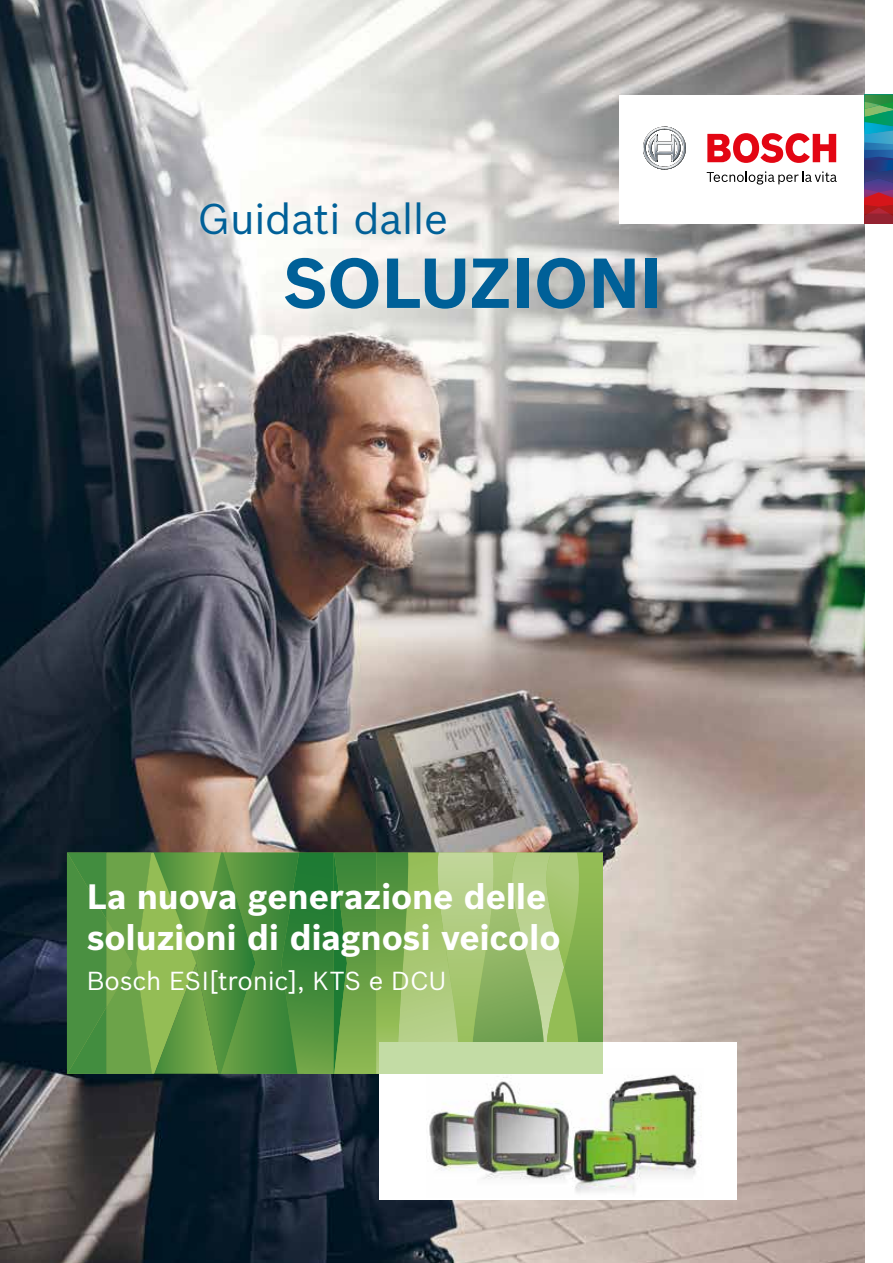
<style>
.page{position:relative;width:893px;height:1263px;background:#fff}
.page>*{position:absolute;margin:0;border:0;box-sizing:border-box;transform-origin:0 0}
.t1{font:700 69px "Bosch Sans";letter-spacing:-.01em;color:#006098}
.t2{font:42px "Bosch Sans";letter-spacing:-.015em;color:#006098}
.t3{font:700 34.5px/40.5px "Bosch Sans";letter-spacing:-.005em;color:#fff}
.t4{font:25.5px "Bosch Sans";letter-spacing:-.005em;color:#fff}
</style>
<div class="page">
<img style="left:0;top:0;width:865px;height:1263px">
<svg style="left:67px;top:852px;width:536px;height:222px;background:#71a651"></svg>
<div style="left:379px;top:1042px;width:358px;height:157px;background:#fff"></div>
<img style="left:429px;top:1074px;width:270px;height:119px">
<div style="left:619px;top:95px;width:274px;height:129px;background:#fff"></div>
<svg style="left:865px;top:95px;width:28px;height:129px;background:#4e5f73"></svg>
<svg style="left:643px;top:127px;width:43px;height:43px"></svg>
<svg style="left:707px;top:133px;width:129px;height:30px"></svg>
<svg style="left:707px;top:171px;width:130px;height:14px"></svg>
<div style="left:379px;top:1042px;width:224px;height:32px;background:#c3dca5"></div>
<p class="t2" style="left:197px;top:187px;width:252px">Guidati dalle</p>
<h1 class="t1" style="left:283px;top:231px;width:381px">SOLUZIONI</h1>
<p class="t3" style="left:87px;top:874px;width:475px">La nuova generazione delle soluzioni di diagnosi veicolo</p>
<p class="t4" style="left:87px;top:962px;width:361px">Bosch ESI[tronic], KTS e DCU</p>
</div>
